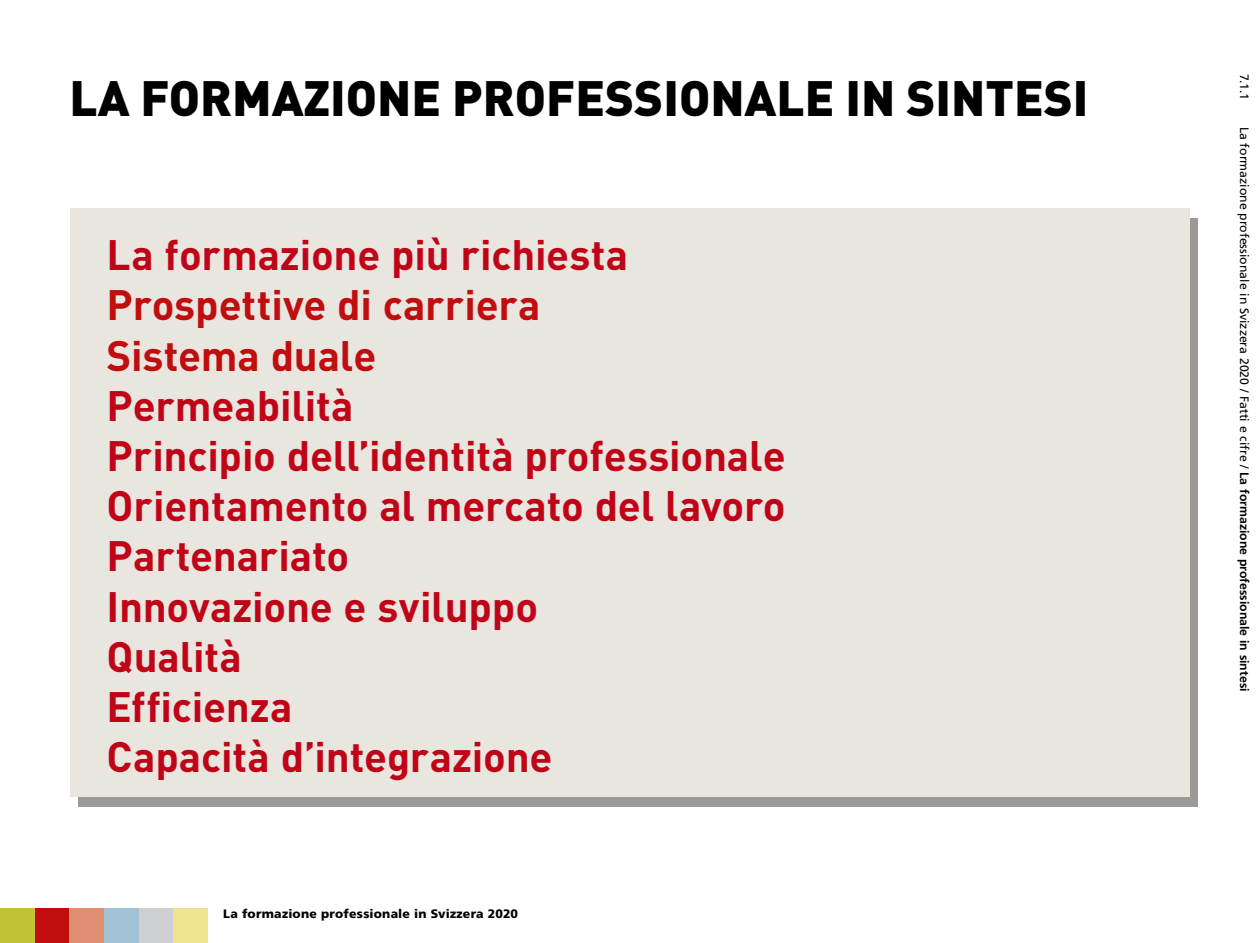
<style>
.page{position:relative;width:1260px;height:943px;background:#fff}
.page>*{position:absolute;margin:0;border:0;box-sizing:border-box;transform-origin:0 0}
.t1{font:900 49px "DIN";color:#000}
.t2{font:700 42px/50.2px "DIN";letter-spacing:-.005em;color:#c00418}
.t3{font:700 42px/50.2px "DIN";letter-spacing:-.005em;color:#c00d0e}
.t4{font:12.25px "Frutiger";color:#000}
.t5{font:900 12.25px "Frutiger";letter-spacing:.02em;color:#000}
.s1{font-weight:700}
</style>
<div class="page">
<div style="left:78px;top:218px;width:1120px;height:588px;background:#9c9a96"></div>
<div style="left:70px;top:208px;width:1120px;height:589px;background:#e9e6e0"></div>
<div style="left:0;top:908px;width:35px;height:35px;background:#c1c236"></div>
<div style="left:35px;top:908px;width:34px;height:35px;background:#c00d0e"></div>
<div style="left:69px;top:908px;width:35px;height:35px;background:#e18f72"></div>
<div style="left:104px;top:908px;width:35px;height:35px;background:#a2c3d6"></div>
<div style="left:139px;top:908px;width:35px;height:35px;background:#cfd0d2"></div>
<div style="left:174px;top:908px;width:34px;height:35px;background:#efe391"></div>
<p class="t1" style="left:69px;top:65px;width:1021px">LA FORMAZIONE PROFESSIONALE IN SINTESI</p>
<p class="t4" style="left:1252px;top:74px;width:27px;rotate:90deg">7.1.1</p>
<p class="t4" style="left:1252px;top:126px;width:566px;rotate:90deg">La formazione professionale in Svizzera 2020 / Fatti e cifre / <span class="s1">La formazione professionale in sintesi</span></p>
<p class="t2" style="left:107px;top:228px;width:523px">La formazione più richiesta</p>
<p class="t3" style="left:107px;top:278px;width:435px">Prospettive di carriera<br>Sistema duale</p>
<p class="t2" style="left:107px;top:378px;width:681px">Permeabilità<br>Principio dell’identità professionale<br>Orientamento al mercato del lavoro<br>Partenariato<br>Innovazione e sviluppo<br>Qualità<br>Efficienza<br>Capacità d’integrazione</p>
<p class="t5" style="left:223px;top:906px;width:296px">La formazione professionale in Svizzera 2020</p>
</div>
